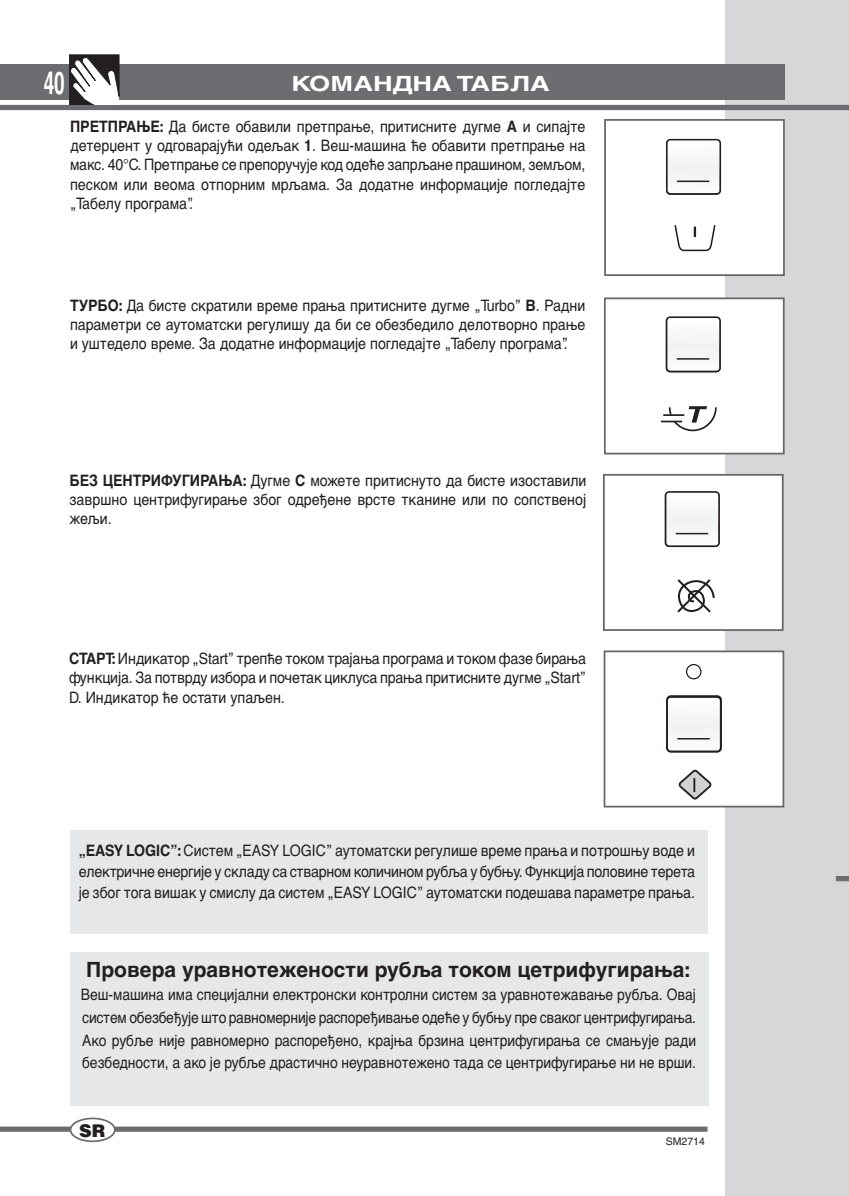
<style>
.page{position:relative;width:849px;height:1196px;background:#fff}
.page>*{position:absolute;margin:0;border:0;box-sizing:border-box;transform-origin:0 0}
.t1{font:700 31.5px "Helvetica";color:#fff;scale:.6 1}
.t2{font:700 21px "Helvetica Cyr";color:#231f20}
.t3{font:700 21px "Helvetica Cyr";color:#fff;scale:1.3 1}
.t4{font:900 17.5px "Helvetica";color:#231f20}
.t5{font:15.75px/19.2px "Helvetica Cyr Upright";color:#231f20;text-align:justify;scale:.9 1}
.t6{font:15.75px/22.8px "Helvetica Cyr Upright";color:#231f20;text-align:justify;scale:.88 1}
.t7{font:10.5px "Helvetica";color:#231f20}
.s1{font-family:"Helvetica Cyr";font-weight:700}
</style>
<div class="page">
<div style="left:725px;top:0;width:108px;height:1196px;background:#d6d7d9"></div>
<div style="left:0;top:105px;width:833px;height:5px;background:#6c6d70"></div>
<div style="left:0;top:64px;width:784px;height:36px;background:#6c6d70"></div>
<div style="left:0;top:1126px;width:707px;height:5px;background:#6c6d70"></div>
<div style="left:70px;top:1118px;width:45px;height:23px;background:#fff;border-radius:50%"></div>
<div style="left:70px;top:1117px;width:46px;height:25px;border:2px solid #6c6d70;border-radius:50%"></div>
<svg style="left:70px;top:55px;width:49px;height:50px;background:#999797"></svg>
<div style="left:833px;top:0;width:15px;height:1196px;background:#d6d7d9"></div>
<div style="left:833px;top:105px;width:15px;height:5px;background:#6c6d70"></div>
<div style="left:835px;top:876px;width:13px;height:5px;background:#6c6d70"></div>
<div style="left:70px;top:830px;width:637px;height:104px;background:#e6e7e9"></div>
<div style="left:604px;top:119px;width:180px;height:157px;background:#fff;border:2px solid #68686b"></div>
<svg style="left:674px;top:225px;width:42px;height:27px"></svg>
<div style="left:666px;top:140px;width:53px;height:54px;background:#f6f6f7;border-radius:4px"></div>
<hr style="left:676px;top:181px;width:33px;height:1px;background:#231f20">
<div style="left:665px;top:139px;width:55px;height:56px;border:2px solid #231f20;border-radius:4px"></div>
<div style="left:603px;top:297px;width:181px;height:157px;background:#fff;border:2px solid #67676a"></div>
<div style="left:666px;top:318px;width:53px;height:53px;background:#f7f7f8;border-radius:4px"></div>
<hr style="left:676px;top:358px;width:33px;height:2px;background:#231f20">
<div style="left:665px;top:316px;width:55px;height:56px;border:2px solid #231f20;border-radius:4px"></div>
<svg style="left:667px;top:406px;width:50px;height:26px"></svg>
<hr style="left:663px;top:414px;width:21px;height:2px;background:#231f20">
<hr style="left:660px;top:420px;width:21px;height:2px;background:#231f20">
<div style="left:602px;top:474px;width:181px;height:157px;background:#fff;border:2px solid #67676a"></div>
<svg style="left:677px;top:579px;width:38px;height:34px"></svg>
<div style="left:665px;top:492px;width:53px;height:54px;background:#f6f6f7;border-radius:4px"></div>
<hr style="left:675px;top:533px;width:33px;height:1px;background:#231f20">
<div style="left:664px;top:491px;width:55px;height:56px;border:2px solid #231f20;border-radius:4px"></div>
<div style="left:603px;top:650px;width:181px;height:157px;background:#fff;border:2px solid #67676a"></div>
<div style="left:685px;top:664px;width:16px;height:15px;border:1px solid #231f20;border-radius:50%"></div>
<svg style="left:678px;top:770px;width:32px;height:29px"></svg>
<div style="left:667px;top:697px;width:52px;height:54px;background:#f7f7f8;border-radius:4px"></div>
<hr style="left:677px;top:738px;width:32px;height:1px;background:#231f20">
<div style="left:666px;top:696px;width:55px;height:56px;border:2px solid #231f20;border-radius:4px"></div>
<div style="left:70px;top:952px;width:637px;height:153px;background:#e6e7e9"></div>
<h1 class="t1" style="left:44px;top:71px;width:37px">40</h1>
<h2 class="t3" style="left:291px;top:76px;width:200px">КОМАНДНА ТАБЛА</h2>
<p class="t5" style="left:70px;top:118px;width:574px"><span class="s1">ПРЕТПРАЊЕ:</span> Да бисте обавили претпрање, притисните дугме <span class="s1">A</span> и сипајте детерџент у одговарајући одељак <span class="s1">1</span>. Веш-машина ће обавити претпрање на макс. 40°C. Претпрање се препоручује код одеће запрљане прашином, земљом, песком или веома отпорним мрљама. За додатне информације погледајте „Табелу програма”.</p>
<p class="t5" style="left:70px;top:297px;width:574px"><span class="s1">ТУРБО:</span> Да бисте скратили време прања притисните дугме „Turbo” <span class="s1">B</span>. Радни параметри се аутоматски регулишу да би се обезбедило делотворно прање и уштедело време. За додатне информације погледајте „Табелу програма”.</p>
<p class="t5" style="left:69px;top:472px;width:575px"><span class="s1">БЕЗ ЦЕНТРИФУГИРАЊА:</span> Дугме <span class="s1">C</span> можете притиснуто да бисте изоставили завршно центрифугирање због одређене врсте тканине или по сопственој жељи.</p>
<p class="t5" style="left:69px;top:650px;width:576px"><span class="s1">СТАРТ:</span> Индикатор „Start” трепће током трајања програма и током фазе бирања функција. За потврду избора и почетак циклуса прања притисните дугме „Start” D. Индикатор ће остати упаљен.</p>
<p class="t5" style="left:79px;top:841px;width:686px;line-height:21px"><span class="s1">„EASY LOGIC”:</span> Систем „EASY LOGIC” аутоматски регулише време прања и потрошњу воде и електричне енергије у складу са стварном количином рубља у бубњу. Функција половине терета је због тога вишак у смислу да систем „EASY LOGIC” аутоматски подешава параметре прања.</p>
<h2 class="t2" style="left:86px;top:962px;width:605px">Провера уравнотежености рубља током цетрифугирања:</h2>
<p class="t6" style="left:81px;top:984px;width:700px">Веш-машина има специјални електронски контролни систем за уравнотежавање рубља. Овај систем обезбеђује што равномерније распоређивање одеће у бубњу пре сваког центрифугирања.<br>Ако рубље није равномерно распоређено, крајња брзина центрифугирања се смањује ради безбедности, а ако је рубље драстично неуравнотежено тада се центрифугирање ни не врши.</p>
<p class="t4" style="left:79px;top:1123px;width:28px">SR</p>
<p class="t7" style="left:665px;top:1137px;width:41px">SM2714</p>
</div>
